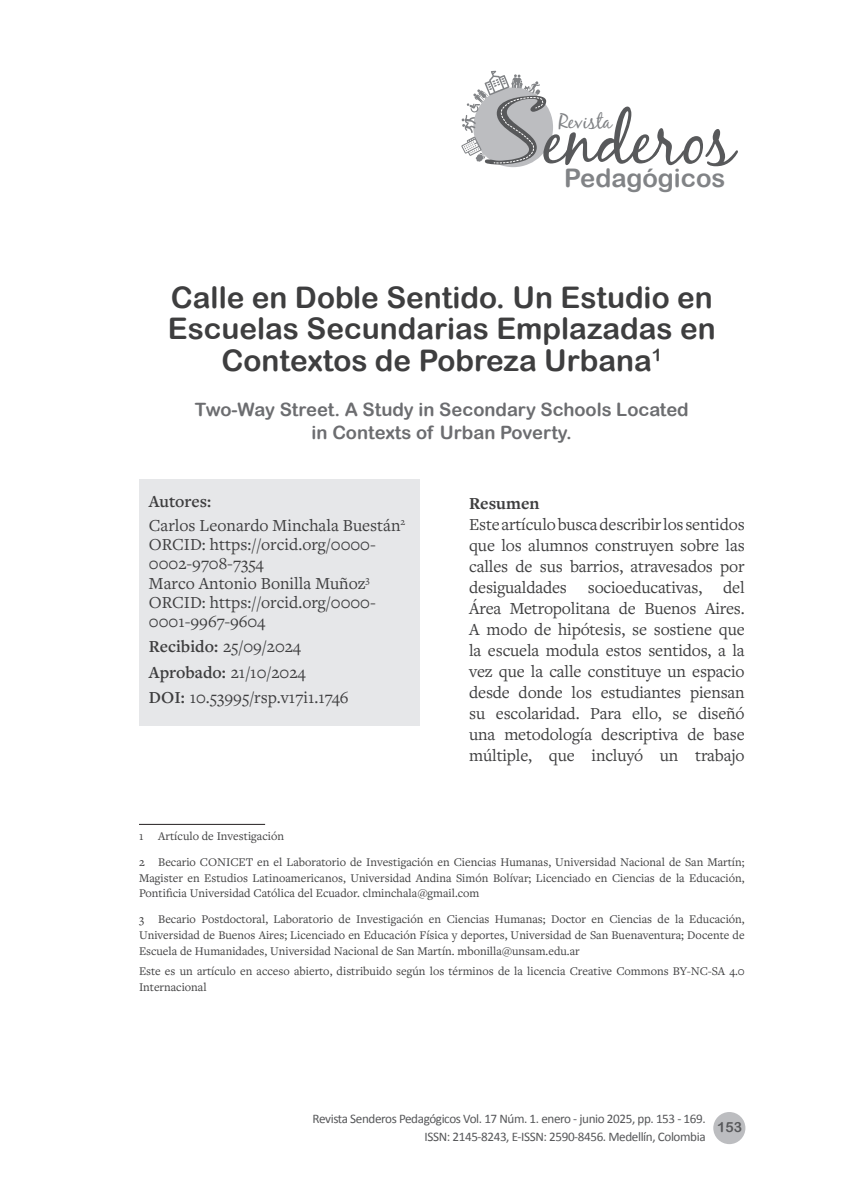
<style>
.page{position:relative;width:844px;height:1191px;background:#fff}
.page>*{position:absolute;margin:0;border:0;box-sizing:border-box;transform-origin:0 0}
.t1{font:29.75px/31.5px "Arial Rounded MT Bold";color:#3e3e3f;text-align:center}
.t2{font:25.55px "Arial Rounded MT Bold";color:#818386}
.t3{font:20.82px "Black Jack";color:#818386}
.t4{font:18.38px/22.8px "Arial Rounded MT Bold";color:#6c6d70;text-align:center}
.RESUMEN{font:17.5px/21px "Freight Text Pro";color:#3e3e3f}
.t5{font:600 17.5px "Freight Text Pro";color:#3e3e3f}
.t6{font:700 17.5px "Freight Text Pro";color:#3e3e3f}
.t7{font:14px "Arial Rounded MT Bold";color:#57585a}
.t8{font:13.12px/17.5px "Calibri";letter-spacing:-.03em;color:#57585a;text-align:right}
.PIES_DE_PAGINA_DEF{font:12.25px/15.8px "Freight Text Pro";color:#3e3e3f;text-align:justify}
.s1{font-weight:600}
</style>
<div class="page">
<div style="left:139px;top:480px;width:280px;height:246px;background:#e6e7e9"></div>
<svg style="left:461px;top:71px;width:276px;height:95px"></svg>
<hr style="left:139px;top:824px;width:126px;height:1px;background:#231f20">
<div style="left:713px;top:1112px;width:32px;height:32px;background:#bcbdc0;border-radius:50%"></div>
<p class="t3" style="left:558px;top:108px;width:55px">Revista</p>
<p class="t2" style="left:564px;top:163px;width:163px">Pedagógicos</p>
<p class="t1" style="left:168px;top:281px;width:549px">Calle en Doble Sentido. Un Estudio en<br>Escuelas Secundarias Emplazadas en<br>Contextos de Pobreza Urbana<sup>1</sup></p>
<p class="t4" style="left:195px;top:398px;width:495px">Two-Way Street. A Study in Secondary Schools Located in Contexts of Urban Poverty.</p>
<p class="t5" style="left:149px;top:489px;width:64px">Autores:</p>
<p class="RESUMEN" style="left:149px;top:514px;width:258px">Carlos Leonardo Minchala Buestán<sup>2</sup></p>
<p class="RESUMEN" style="left:149px;top:534px;width:228px;line-height:19.2px">ORCID: https://orcid.org/0000-<br>0002-9708-7354</p>
<p class="RESUMEN" style="left:149px;top:572px;width:222px">Marco Antonio Bonilla Muñoz<sup>3</sup></p>
<p class="RESUMEN" style="left:149px;top:592px;width:228px;line-height:19.2px">ORCID: https://orcid.org/0000-<br>0001-9967-9604</p>
<p class="RESUMEN" style="left:149px;top:635px;width:154px"><span class="s1">Recibido:</span> 25/09/2024</p>
<p class="RESUMEN" style="left:149px;top:661px;width:158px"><span class="s1">Aprobado:</span> 21/10/2024</p>
<p class="RESUMEN" style="left:149px;top:686px;width:201px"><span class="s1">DOI:</span> 10.53995/rsp.v17i1.1746</p>
<p class="t6" style="left:469px;top:492px;width:72px">Resumen</p>
<p class="RESUMEN" style="left:469px;top:513px;width:277px;text-align:justify">Este artículo busca describir los sentidos que los alumnos construyen sobre las calles de sus barrios, atravesados por desigualdades socioeducativas, del Área Metropolitana de Buenos Aires.<br>A modo de hipótesis, se sostiene que la escuela modula estos sentidos, a la vez que la calle constituye un espacio desde donde los estudiantes piensan su escolaridad. Para ello, se diseñó una metodología descriptiva de base múltiple, que incluyó un trabajo</p>
<p class="PIES_DE_PAGINA_DEF" style="left:139px;top:828px;width:146px">1 Artículo de Investigación</p>
<p class="PIES_DE_PAGINA_DEF" style="left:139px;top:853px;width:607px">2 Becario CONICET en el Laboratorio de Investigación en Ciencias Humanas, Universidad Nacional de San Martín; Magister en Estudios Latinoamericanos, Universidad Andina Simón Bolívar; Licenciado en Ciencias de la Educación, Pontificia Universidad Católica del Ecuador. clminchala@gmail.com</p>
<p class="PIES_DE_PAGINA_DEF" style="left:139px;top:910px;width:607px">3 Becario Postdoctoral, Laboratorio de Investigación en Ciencias Humanas; Doctor en Ciencias de la Educación, Universidad de Buenos Aires; Licenciado en Educación Física y deportes, Universidad de San Buenaventura; Docente de Escuela de Humanidades, Universidad Nacional de San Martín. mbonilla@unsam.edu.ar</p>
<p class="PIES_DE_PAGINA_DEF" style="left:139px;top:963px;width:607px">Este es un artículo en acceso abierto, distribuido según los términos de la licencia Creative Commons BY-NC-SA 4.0<br>Internacional</p>
<p class="t8" style="left:312px;top:1110px;width:394px">Revista Senderos Pedagógicos Vol. 17 Núm. 1. enero - junio 2025, pp. 153 - 169.<br>ISSN: 2145-8243, E-ISSN: 2590-8456. Medellín, Colombia</p>
<p class="t7" style="left:717px;top:1118px;width:26px">153</p>
</div>
